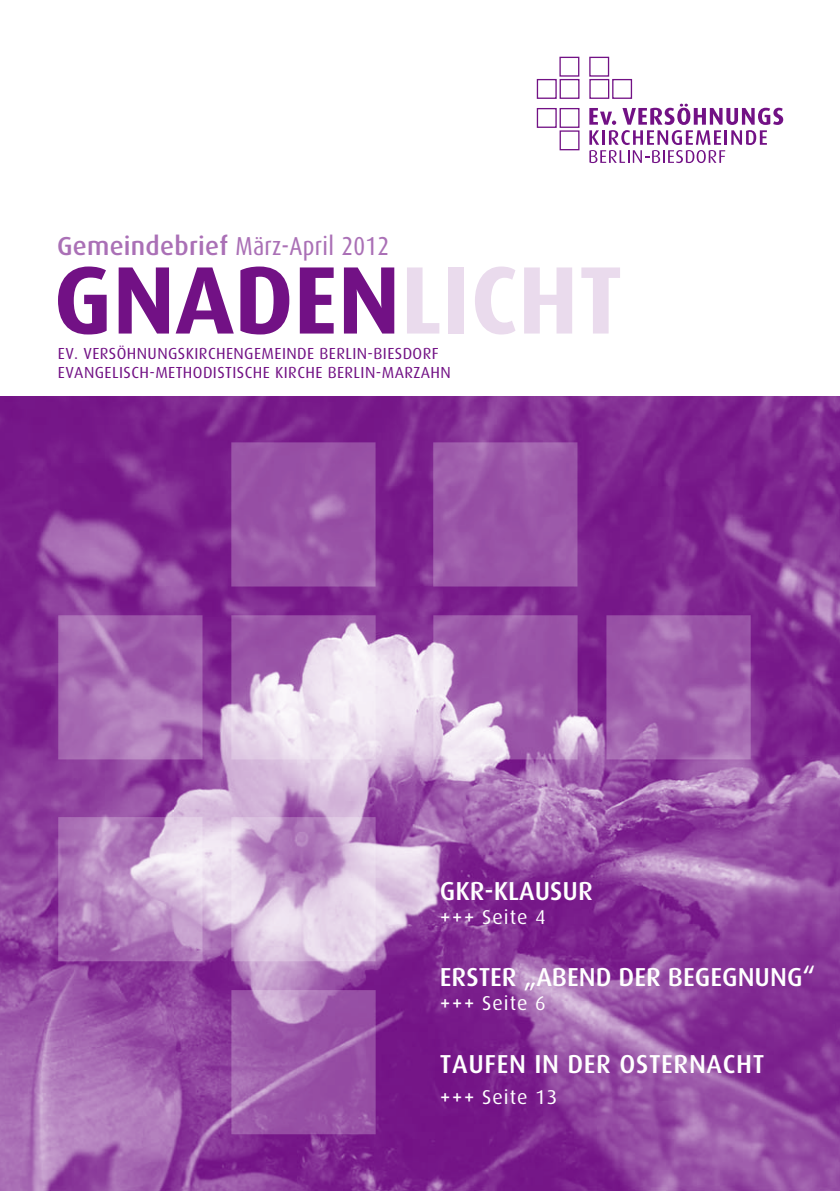
<style>
.page{position:relative;width:840px;height:1191px;background:#fff}
.page>*{position:absolute;margin:0;border:0;box-sizing:border-box;transform-origin:0 0}
.t1{font:700 96px "Dax";color:#721185}
.t2{font:500 26px "Dax";color:#fff}
.t3{font:26px "Dax Condensed";letter-spacing:.01em;color:#aa70b6}
.t4{font:500 26px "Dax";letter-spacing:.025em;color:#fff}
.t5{font:20px "Dax";letter-spacing:.05em;color:#fff}
.t6{font:16px/19.2px "Dax";letter-spacing:.025em;color:#721185}
.s1{font-family:"Dax";font-weight:500}
.s2{color:#eadbed}
.s3{font-weight:500}
</style>
<div class="page">
<img style="left:0;top:396px;width:839px;height:794px">
<svg style="left:58px;top:442px;width:692px;height:692px;background:#9e5dab"></svg>
<svg style="left:589px;top:104px;width:193px;height:59px"></svg>
<div style="left:589px;top:79px;width:20px;height:20px;border:1px solid #721185"></div>
<div style="left:611px;top:79px;width:20px;height:20px;border:1px solid #721185"></div>
<div style="left:589px;top:57px;width:20px;height:20px;border:1px solid #721185"></div>
<div style="left:536px;top:79px;width:20px;height:20px;border:1px solid #721185"></div>
<div style="left:559px;top:79px;width:20px;height:20px;border:1px solid #721185"></div>
<div style="left:559px;top:57px;width:20px;height:20px;border:1px solid #721185"></div>
<div style="left:559px;top:108px;width:20px;height:20px;border:1px solid #721185"></div>
<div style="left:536px;top:108px;width:20px;height:20px;border:1px solid #721185"></div>
<div style="left:559px;top:130px;width:20px;height:20px;border:1px solid #721185"></div>
<h2 class="t3" style="left:57px;top:232px;width:333px"><span class="s1">GEMEINDEBRIEF</span> März-April 2012</h2>
<h1 class="t1" style="left:54px;top:246px;width:570px">GNADEN<span class="s2">LICHT</span></h1>
<p class="t6" style="left:58px;top:343px;width:394px">EV. VERSÖHNUNGSKIRCHENGEMEINDE BERLIN-BIESDORF<br>EVANGELISCH-METHODISTISCHE KIRCHE BERLIN-MARZAHN</p>
<h2 class="t2" style="left:439px;top:876px;width:148px">GKR-KLAUSUR</h2>
<p class="t5" style="left:439px;top:906px;width:107px"><span class="s3">+++</span> SEITE 4</p>
<h2 class="t2" style="left:439px;top:962px;width:243px">ERSTER „ABEND DER BEGEG</h2>
<h2 class="t2" style="left:737px;top:962px;width:79px">NUNG“</h2>
<p class="t5" style="left:439px;top:992px;width:107px"><span class="s3">+++</span> SEITE 6</p>
<h2 class="t4" style="left:439px;top:1049px;width:326px">TAUFEN IN DER OSTERNACHT</h2>
<p class="t5" style="left:439px;top:1086px;width:119px"><span class="s3">+++</span> SEITE 13</p>
</div>
